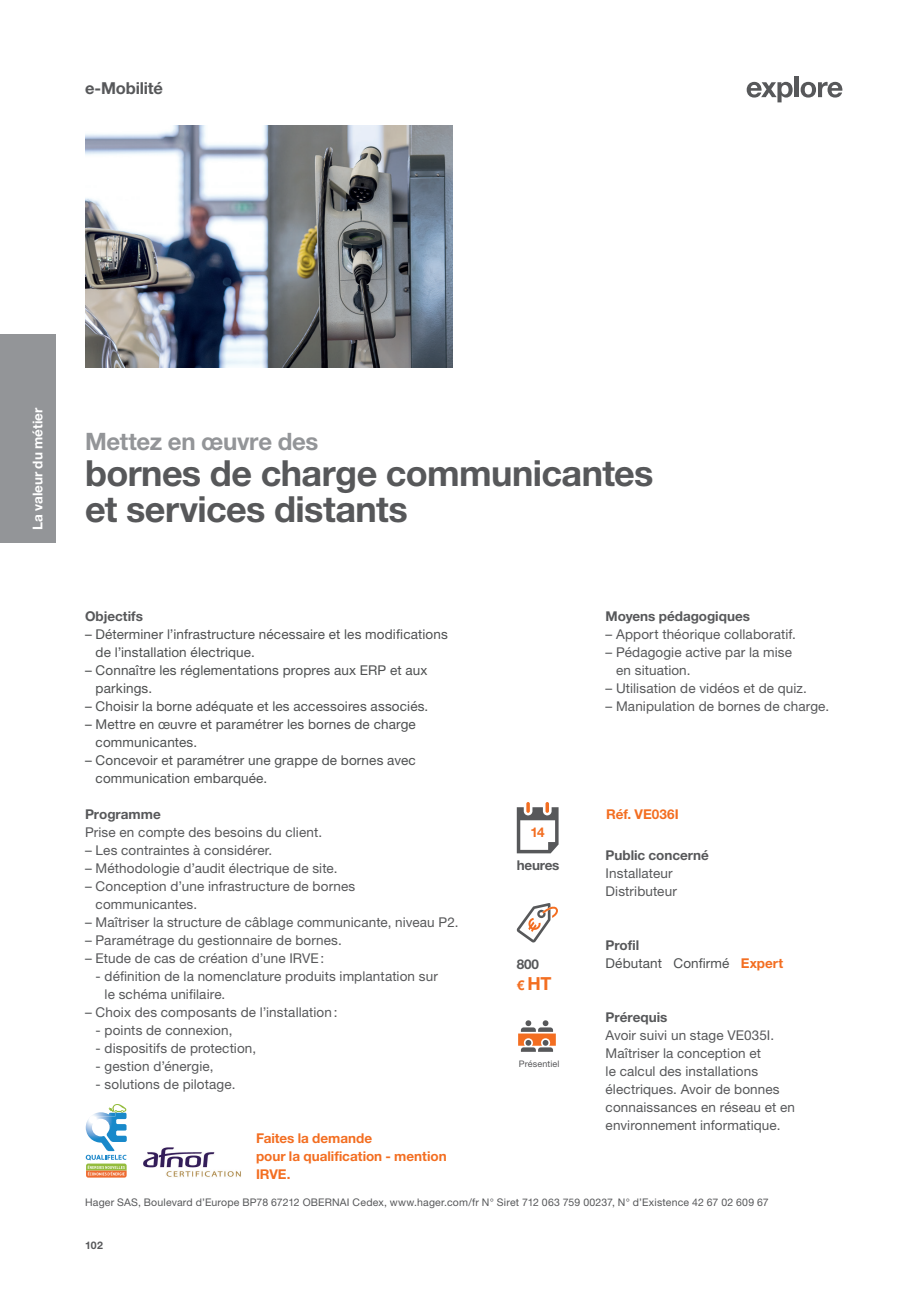
<style>
.page{position:relative;width:919px;height:1289px;background:#fff}
.page>*{position:absolute;margin:0;border:0;box-sizing:border-box;transform-origin:0 0}
.t1{font:700 36px/36px "Helvetica Neue LTW1 G";letter-spacing:-.015em;color:#57585a}
.t2{font:700 24px "Helvetica Neue LTW1 G";letter-spacing:-.015em;color:#939598}
.t3{font:700 18px "Helvetica Neue LTW1 G";color:#f36e21}
.t4{font:700 16.5px "Helvetica Neue LTW1 G";letter-spacing:-.01em;color:#57585a}
.t5{font:13.5px/18px "Helvetica Neue LTW1 G";letter-spacing:.01em;color:#57585a}
.t6{font:13.5px/18px "Helvetica Neue LTW1 G";letter-spacing:.01em;color:#4e5051}
.t7{font:700 13.5px "Helvetica Neue LTW1 G";color:#57585a}
.t8{font:700 13.5px/18px "Helvetica Neue LTW1 G";color:#f36e21}
.t9{font:700 13.5px "Helvetica Neue LTW1 G";color:#fff}
.t10{font:10.5px "Helvetica Neue LTW1 G";letter-spacing:.015em;color:#57585a}
.t11{font:700 10.5px "Helvetica Neue LTW1 G";color:#57585a}
.t12{font:9px "Helvetica Neue LTW1 G";letter-spacing:.01em;color:#57585a}
.s1{color:#57585a}
.s2{font-size:13.5px}
.s3{font-weight:700;color:#57585a}
.s4{font-weight:700;color:#f36e21}
</style>
<div class="page">
<img style="left:85px;top:125px;width:367px;height:243px">
<svg style="left:746px;top:82px;width:46px;height:20px"></svg>
<hr style="left:794px;top:77px;width:4px;height:20px;background:#57585a">
<svg style="left:800px;top:82px;width:42px;height:16px"></svg>
<svg style="left:518px;top:1020px;width:37px;height:31px"></svg>
<svg style="left:517px;top:802px;width:41px;height:51px"></svg>
<svg style="left:517px;top:903px;width:41px;height:39px"></svg>
<div style="left:0;top:334px;width:55px;height:208px;background:#939598"></div>
<svg style="left:86px;top:1104px;width:41px;height:73px"></svg>
<img style="left:90px;top:1112px;width:25px;height:4px">
<img style="left:143px;top:1147px;width:98px;height:30px">
<p class="t4" style="left:85px;top:78px;width:79px">e-Mobilité</p>
<p class="t9" style="left:29px;top:530px;width:123px;rotate:-90deg">La valeur du métier</p>
<h2 class="t2" style="left:85px;top:426px;width:235px">Mettez en œuvre des</h2>
<h1 class="t1" style="left:85px;top:455px;width:570px">bornes de charge communicantes et services distants</h1>
<p class="t7" style="left:85px;top:608px;width:59px">Objectifs</p>
<p class="t6" style="left:96px;top:625px;width:353px;text-indent:-11px">– Déterminer l’infrastructure nécessaire et les modifications de l’installation électrique.</p>
<p class="t6" style="left:96px;top:661px;width:333px;text-indent:-11px">– Connaître les réglementations propres aux ERP et aux parkings.</p>
<p class="t6" style="left:85px;top:697px;width:345px">– Choisir la borne adéquate et les accessoires associés.</p>
<p class="t6" style="left:96px;top:715px;width:322px;text-indent:-11px">– Mettre en <span class="s1">œ</span>uvre et paramétrer les bornes de charge communicantes.</p>
<p class="t6" style="left:96px;top:751px;width:321px;text-indent:-11px">– Concevoir et paramétrer une grappe de bornes avec communication embarquée.</p>
<p class="t7" style="left:85px;top:806px;width:77px">Programme</p>
<p class="t5" style="left:85px;top:823px;width:238px">Prise en compte des besoins du client.</p>
<p class="t5" style="left:85px;top:841px;width:189px">– Les contraintes à considérer.</p>
<p class="t5" style="left:85px;top:859px;width:254px">– Méthodologie d’audit électrique de site.</p>
<p class="t5" style="left:96px;top:877px;width:261px;text-indent:-11px">– Conception d’une infrastructure de bornes communicantes.</p>
<p class="t5" style="left:85px;top:913px;width:375px">– Maîtriser la structure de câblage communicante, niveau P2.</p>
<p class="t5" style="left:85px;top:931px;width:258px">– Paramétrage du gestionnaire de bornes.</p>
<p class="t5" style="left:85px;top:949px;width:241px">– Etude de cas de création d’une IRVE:</p>
<p class="t5" style="left:105px;top:967px;width:335px;text-indent:-9px">- définition de la nomenclature produits implantation sur le schéma unifilaire.</p>
<p class="t5" style="left:85px;top:1003px;width:254px">– Choix des composants de l’installation:</p>
<p class="t5" style="left:96px;top:1021px;width:138px">- points de connexion,</p>
<p class="t5" style="left:96px;top:1039px;width:162px">- dispositifs de protection,</p>
<p class="t5" style="left:96px;top:1057px;width:119px">- gestion d’énergie,</p>
<p class="t5" style="left:96px;top:1075px;width:141px">- solutions de pilotage.</p>
<p class="t8" style="left:256px;top:1129px;width:192px">Faites la demande<br>pour la qualification - mention<br>IRVE.</p>
<p class="t8" style="left:530px;top:823px;width:16px">14</p>
<p class="t7" style="left:517px;top:856px;width:44px">heures</p>
<p class="t7" style="left:517px;top:956px;width:23px">800</p>
<h3 class="t3" style="left:517px;top:972px;width:36px"><span class="s2">€</span> HT</h3>
<p class="t12" style="left:519px;top:1058px;width:42px">Présentiel</p>
<p class="t7" style="left:605px;top:608px;width:146px">Moyens pédagogiques</p>
<p class="t5" style="left:605px;top:625px;width:192px">– Apport théorique collaboratif.</p>
<p class="t5" style="left:616px;top:643px;width:177px;text-indent:-11px">– Pédagogie active par la mise en situation.</p>
<p class="t5" style="left:605px;top:679px;width:203px">– Utilisation de vidéos et de quiz.</p>
<p class="t5" style="left:605px;top:697px;width:225px">– Manipulation de bornes de charge.</p>
<p class="t8" style="left:606px;top:805px;width:74px">Réf. VE036I</p>
<p class="t7" style="left:605px;top:846px;width:105px">Public concerné</p>
<p class="t5" style="left:605px;top:863px;width:73px">Installateur<br>Distributeur</p>
<p class="t6" style="left:605px;top:935px;width:179px"><span class="s3">Profil<br></span>Débutant Confirmé <span class="s4">Expert</span></p>
<p class="t7" style="left:605px;top:1008px;width:63px">Prérequis</p>
<p class="t5" style="left:605px;top:1025px;width:191px">Avoir suivi un stage VE035I.<br>Maîtriser la conception et<br>le calcul des installations électriques. Avoir de bonnes connaissances en réseau et en environnement informatique.</p>
<p class="t10" style="left:85px;top:1196px;width:685px">Hager SAS, Boulevard d’Europe BP78 67212 OBERNAI Cedex, www.hager.com/fr N° Siret 712 063 759 00237, N° d’Existence 42 67 02 609 67</p>
<p class="t11" style="left:85px;top:1239px;width:19px">102</p>
</div>
